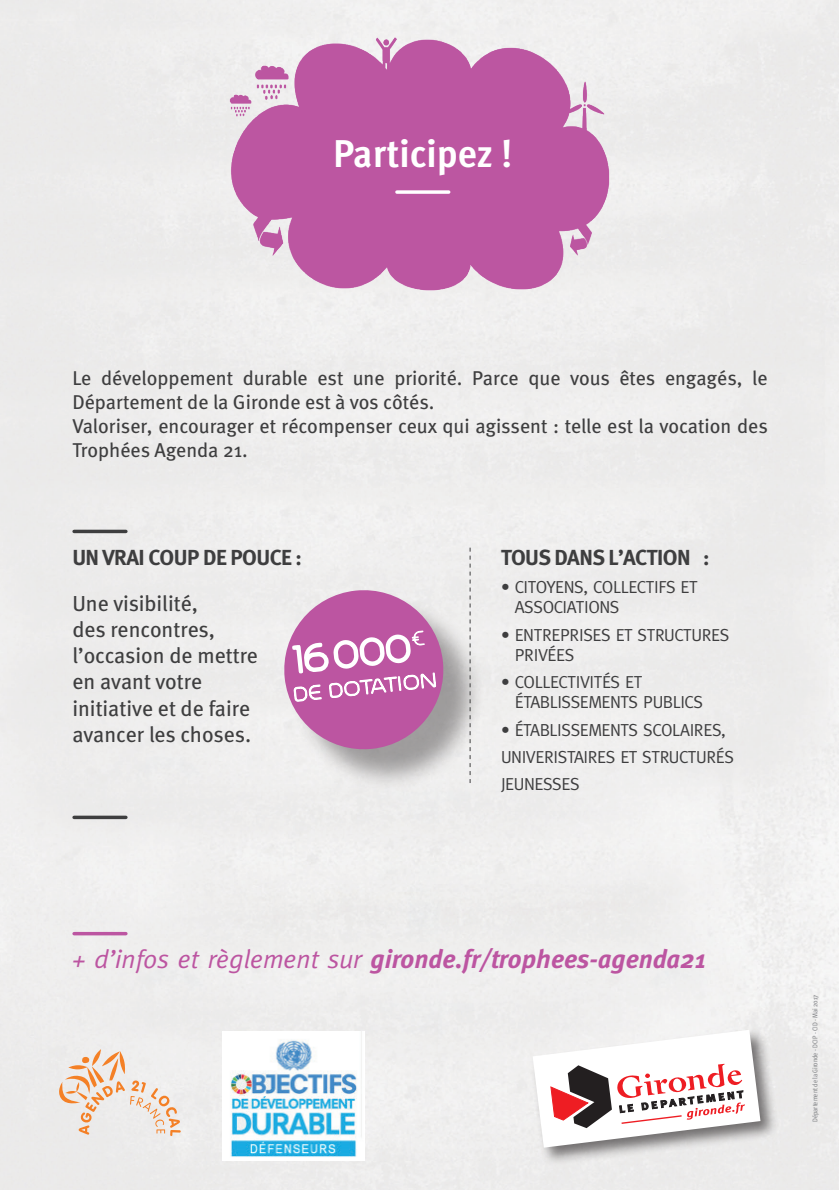
<style>
.page{position:relative;width:839px;height:1190px;background:#fff}
.page>*{position:absolute;margin:0;border:0;box-sizing:border-box;transform-origin:0 0}
.t1{font:700 38.8px "Meta Cond";color:#fff;scale:1.1 1}
.t2{font:italic 700 26px "Meta";color:#bc55a1}
.t3{font:21.8px/26px "Meta";color:#3e3e3f}
.t4{font:700 21.8px "Meta";letter-spacing:-.025em;color:#3e3e3f}
.t5{font:20px/24px "Meta";color:#3e3e3f}
.t6{font:17.4px/20px "Meta";letter-spacing:-.025em;color:#3e3e3f}
.t7{font:7px "Meta Cond";color:#808285}
.s1{font-weight:400}
</style>
<div class="page">
<div style="left:0;top:0;width:839px;height:1189px;background:#eeedec"></div>
<div style="left:530px;top:1027px;width:249px;height:139px;background:#231f20;opacity:.6"></div>
<svg style="left:532px;top:1029px;width:228px;height:118px"></svg>
<svg style="left:56px;top:1049px;width:125px;height:87px;background:#edddd1"></svg>
<hr style="left:74px;top:932px;width:52px;height:3px;background:#bc55a1">
<svg style="left:74px;top:815px;width:52px;height:4px"></svg>
<svg style="left:74px;top:529px;width:52px;height:4px"></svg>
<img style="left:224px;top:9px;width:392px;height:296px">
<svg style="left:397px;top:190px;width:52px;height:4px"></svg>
<div style="left:290px;top:596px;width:196px;height:195px;background:#231f20;opacity:.4"></div>
<svg style="left:280px;top:586px;width:167px;height:167px;background:#c988b7"></svg>
<svg style="left:469px;top:547px;width:1px;height:236px"></svg>
<img style="left:223px;top:1031px;width:141px;height:129px">
<h1 class="t1" style="left:333px;top:131px;width:165px">Participez !</h1>
<p class="t5" style="left:72px;top:365px;width:697px">Le développement durable est une priorité. Parce que vous êtes engagés, le Département de la Gironde est à vos côtés.<br>Valoriser, encourager et récompenser ceux qui agissent : telle est la vocation des Trophées Agenda 21.</p>
<p class="t4" style="left:72px;top:544px;width:231px">UN VRAI COUP DE POUCE :</p>
<p class="t3" style="left:72px;top:590px;width:187px">Une visibilité,<br>des rencontres, l’occasion de mettre en avant votre initiative et de faire avancer les choses.</p>
<p class="t4" style="left:501px;top:544px;width:210px">TOUS DANS L’ACTION :</p>
<p class="t6" style="left:515px;top:577px;width:185px;text-indent:-14px">• CITOYENS, COLLECTIFS ET<br>ASSOCIATIONS</p>
<p class="t6" style="left:515px;top:624px;width:216px;text-indent:-14px">• ENTREPRISES ET STRUCTURES<br>PRIVÉES</p>
<p class="t6" style="left:515px;top:672px;width:190px;text-indent:-14px">• COLLECTIVITÉS ET<br>ÉTABLISSEMENTS PUBLICS</p>
<p class="t6" style="left:501px;top:715px;width:234px;line-height:27.4px">• ÉTABLISSEMENTS SCOLAIRES,<br>UNIVERISTAIRES ET STRUCTURÉS<br>JEUNESSES</p>
<h2 class="t2" style="left:72px;top:943px;width:635px"><span class="s1">+ d’infos et règlement sur</span> gironde.fr/trophees-agenda21</h2>
<p class="t7" style="left:811px;top:1121px;width:129px;rotate:-90deg">Département de la Gironde - DCIP - CID - Mai 2017</p>
</div>
